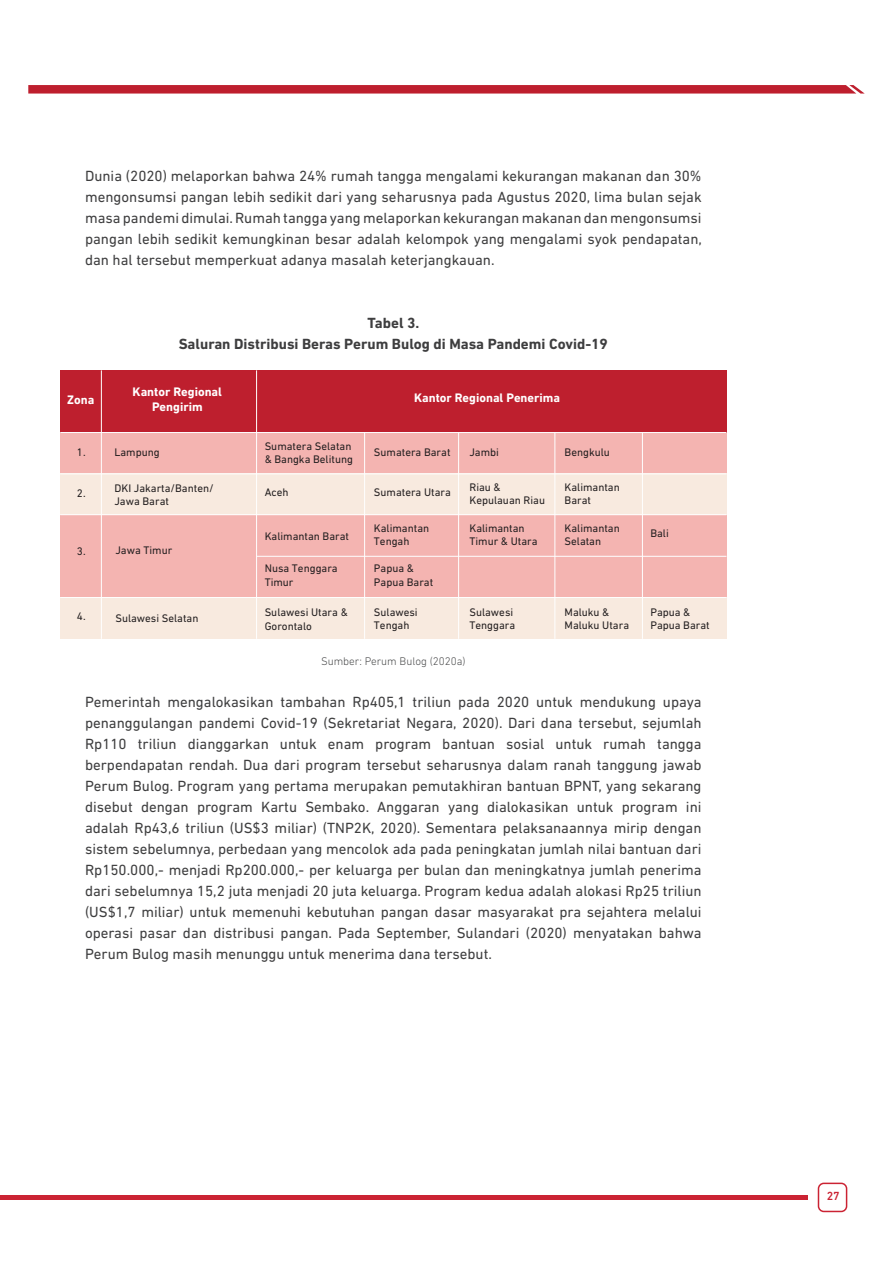
<style>
.page{position:relative;width:893px;height:1263px;background:#fff}
.page>*{position:absolute;margin:0;border:0;box-sizing:border-box;transform-origin:0 0}
.t1{font:15px/21px "DIN Next LT Pro";color:#3e3e3f;text-align:justify}
.t2{font:700 15px/21px "DIN Next LT Pro";color:#3e3e3f;text-align:center}
.t3{font:700 12.6px/15px "DIN Next LT Pro";color:#fff;text-align:center}
.t4{font:500 12px "DIN Next LT Pro";color:#cb2333}
.t5{font:300 11.25px "DIN Next LT Pro";color:#4b4c4d}
.t6{font:11.1px/13.4px "DIN Next LT Pro";color:#231f20}
</style>
<div class="page">
<svg style="left:28px;top:85px;width:837px;height:9px;background:#c22d3b"></svg>
<hr style="left:0;top:1195px;width:808px;height:4px;background:#cb2333">
<div style="left:818px;top:1182px;width:29px;height:30px;border:2px solid #cb2333;border-radius:5px"></div>
<div style="left:60px;top:432px;width:666px;height:42px;background:#f4b4b1"></div>
<div style="left:60px;top:474px;width:666px;height:41px;background:#f8eadf"></div>
<div style="left:60px;top:515px;width:666px;height:82px;background:#f4b4b1"></div>
<div style="left:60px;top:597px;width:666px;height:42px;background:#f8eadf"></div>
<div style="left:60px;top:370px;width:666px;height:62px;background:#be1f2e"></div>
<hr style="left:60px;top:432px;width:666px;height:1px;background:#fff">
<hr style="left:60px;top:473px;width:666px;height:1px;background:#fff">
<hr style="left:60px;top:514px;width:666px;height:1px;background:#fff">
<hr style="left:257px;top:556px;width:469px;height:1px;background:#fff">
<hr style="left:60px;top:597px;width:666px;height:1px;background:#fff">
<hr style="left:101px;top:370px;width:1px;height:269px;background:#fff">
<hr style="left:256px;top:370px;width:1px;height:269px;background:#fff">
<hr style="left:364px;top:432px;width:1px;height:207px;background:#fff">
<hr style="left:458px;top:432px;width:1px;height:207px;background:#fff">
<hr style="left:554px;top:432px;width:1px;height:207px;background:#fff">
<hr style="left:642px;top:432px;width:1px;height:207px;background:#fff">
<p class="t1" style="left:85px;top:166px;width:618px">Dunia (2020) melaporkan bahwa 24% rumah tangga mengalami kekurangan makanan dan 30% mengonsumsi pangan lebih sedikit dari yang seharusnya pada Agustus 2020, lima bulan sejak masa pandemi dimulai. Rumah tangga yang melaporkan kekurangan makanan dan mengonsumsi pangan lebih sedikit kemungkinan besar adalah kelompok yang mengalami syok pendapatan, dan hal tersebut memperkuat adanya masalah keterjangkauan.</p>
<p class="t2" style="left:179px;top:313px;width:431px">Tabel 3.<br>Saluran Distribusi Beras Perum Bulog di Masa Pandemi Covid-19</p>
<p class="t3" style="left:67px;top:392px;width:29px">Zona</p>
<p class="t3" style="left:133px;top:384px;width:91px">Kantor Regional<br>Pengirim</p>
<p class="t3" style="left:414px;top:390px;width:148px">Kantor Regional Penerima</p>
<p class="t6" style="left:77px;top:445px;width:10px">1.</p>
<p class="t6" style="left:77px;top:486px;width:10px">2.</p>
<p class="t6" style="left:115px;top:446px;width:47px">Lampung</p>
<p class="t6" style="left:265px;top:439px;width:90px">Sumatera Selatan &amp; Bangka Belitung</p>
<p class="t6" style="left:374px;top:446px;width:78px">Sumatera Barat</p>
<p class="t6" style="left:374px;top:486px;width:78px">Sumatera Utara</p>
<p class="t6" style="left:374px;top:521px;width:57px">Kalimantan<br>Tengah</p>
<p class="t6" style="left:374px;top:562px;width:61px">Papua &amp;<br>Papua Barat</p>
<p class="t6" style="left:374px;top:605px;width:45px">Sulawesi<br>Tengah</p>
<p class="t6" style="left:469px;top:446px;width:31px">Jambi</p>
<p class="t6" style="left:469px;top:480px;width:77px">Riau &amp;<br>Kepulauan Riau</p>
<p class="t6" style="left:469px;top:521px;width:70px">Kalimantan<br>Timur &amp; Utara</p>
<p class="t6" style="left:565px;top:446px;width:47px">Bengkulu</p>
<p class="t6" style="left:565px;top:480px;width:57px">Kalimantan<br>Barat</p>
<p class="t6" style="left:565px;top:521px;width:57px">Kalimantan<br>Selatan</p>
<p class="t6" style="left:115px;top:481px;width:101px">DKI Jakarta/Banten/<br>Jawa Barat</p>
<p class="t6" style="left:265px;top:486px;width:25px">Aceh</p>
<p class="t6" style="left:265px;top:530px;width:86px">Kalimantan Barat</p>
<p class="t6" style="left:265px;top:562px;width:75px">Nusa Tenggara<br>Timur</p>
<p class="t6" style="left:265px;top:606px;width:85px">Sulawesi Utara &amp;<br>Gorontalo</p>
<p class="t6" style="left:115px;top:544px;width:58px">Jawa Timur</p>
<p class="t6" style="left:77px;top:545px;width:10px">3.</p>
<p class="t6" style="left:469px;top:605px;width:47px">Sulawesi<br>Tenggara</p>
<p class="t6" style="left:565px;top:605px;width:66px">Maluku &amp;<br>Maluku Utara</p>
<p class="t6" style="left:77px;top:610px;width:10px">4.</p>
<p class="t6" style="left:115px;top:611px;width:85px">Sulawesi Selatan</p>
<p class="t6" style="left:650px;top:527px;width:20px">Bali</p>
<p class="t6" style="left:650px;top:605px;width:61px">Papua &amp;<br>Papua Barat</p>
<p class="t5" style="left:321px;top:655px;width:146px">Sumber: Perum Bulog (2020a)</p>
<p class="t1" style="left:85px;top:691px;width:618px">Pemerintah mengalokasikan tambahan Rp405,1 triliun pada 2020 untuk mendukung upaya penanggulangan pandemi Covid-19 (Sekretariat Negara, 2020). Dari dana tersebut, sejumlah Rp110 triliun dianggarkan untuk enam program bantuan sosial untuk rumah tangga berpendapatan rendah. Dua dari program tersebut seharusnya dalam ranah tanggung jawab Perum Bulog. Program yang pertama merupakan pemutakhiran bantuan BPNT, yang sekarang disebut dengan program Kartu Sembako. Anggaran yang dialokasikan untuk program ini adalah Rp43,6 triliun (US$3 miliar) (TNP2K, 2020). Sementara pelaksanaannya mirip dengan sistem sebelumnya, perbedaan yang mencolok ada pada peningkatan jumlah nilai bantuan dari Rp150.000,- menjadi Rp200.000,- per keluarga per bulan dan meningkatnya jumlah penerima dari sebelumnya 15,2 juta menjadi 20 juta keluarga. Program kedua adalah alokasi Rp25 triliun (US$1,7 miliar) untuk memenuhi kebutuhan pangan dasar masyarakat pra sejahtera melalui operasi pasar dan distribusi pangan. Pada September, Sulandari (2020) menyatakan bahwa Perum Bulog masih menunggu untuk menerima dana tersebut.</p>
<p class="t4" style="left:827px;top:1189px;width:15px">27</p>
</div>
